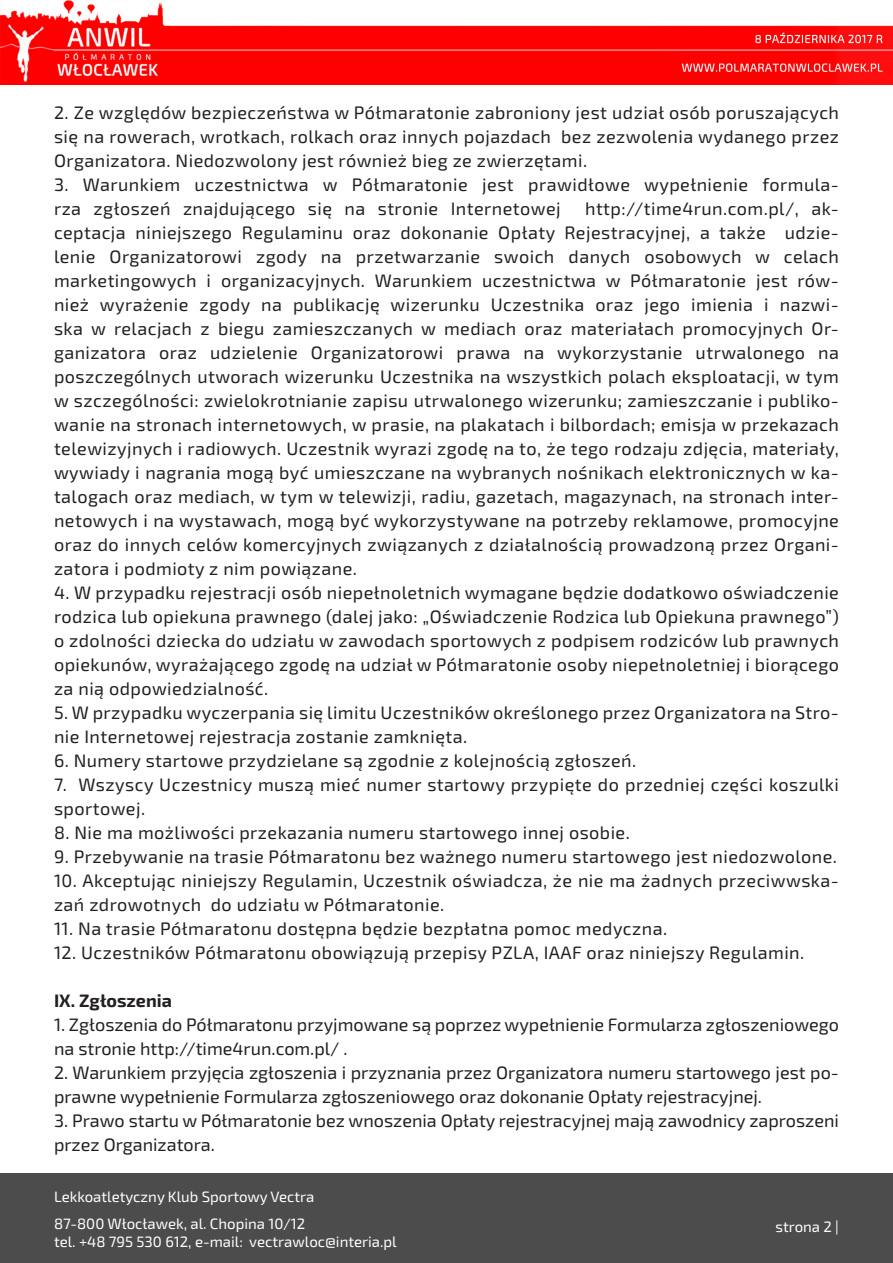
<style>
.page{position:relative;width:893px;height:1263px;background:#fff}
.page>*{position:absolute;margin:0;border:0;box-sizing:border-box;transform-origin:0 0}
.t1{font:18px/24px "Exo 2.0";letter-spacing:.025em;color:#231f20}
.t2{font:18px/24px "Exo 2.0";color:#231f20}
.t3{font:700 18px "Exo 2.0";color:#231f20}
.t4{font:15px "Exo 2.0";color:#fff}
</style>
<div class="page">
<div style="left:0;top:1174px;width:893px;height:89px;background:#4c4c4c"></div>
<img style="left:0;top:0;width:893px;height:85px">
<p class="t1" style="left:54px;top:101px;width:786px;text-align:justify">2. Ze względów bezpieczeństwa w Półmaratonie zabroniony jest udział osób poruszających się na rowerach, wrotkach, rolkach oraz innych pojazdach bez zezwolenia wydanego przez Organizatora. Niedozwolony jest również bieg ze zwierzętami.</p>
<p class="t1" style="left:54px;top:173px;width:786px">3. Warunkiem uczestnictwa w Półmaratonie jest prawidłowe wypełnienie formula&shy;rza zgłoszeń znajdującego się na stronie Internetowej</p>
<p class="t1" style="left:54px;top:197px;width:786px;text-align:justify;text-indent:531px">http://time4run.com.pl/, ak&shy;ceptacja niniejszego Regulaminu oraz dokonanie Opłaty Rejestracyjnej, a także udzie&shy;lenie Organizatorowi zgody na przetwarzanie swoich danych osobowych w celach marketingowych i organizacyjnych. Warunkiem uczestnictwa w Półmaratonie jest rów&shy;nież wyrażenie zgody na publikację wizerunku Uczestnika oraz jego imienia i nazwi&shy;ska w relacjach z biegu zamieszczanych w mediach oraz materiałach promocyjnych Or&shy;ganizatora oraz udzielenie Organizatorowi prawa na wykorzystanie utrwalonego na poszczególnych utworach wizerunku Uczestnika na wszystkich polach eksploatacji, w tym w szczególności: zwielokrotnianie zapisu utrwalonego wizerunku; zamieszczanie i publiko&shy;wanie na stronach internetowych, w prasie, na plakatach i bilbordach; emisja w przekazach telewizyjnych i radiowych. Uczestnik wyrazi zgodę na to, że tego rodzaju zdjęcia, materiały, wywiady i nagrania mogą być umieszczane na wybranych nośnikach elektronicznych w ka&shy;talogach oraz mediach, w tym w telewizji, radiu, gazetach, magazynach, na stronach inter&shy;netowych i na wystawach, mogą być wykorzystywane na potrzeby reklamowe, promocyjne oraz do innych celów komercyjnych związanych z działalnością prowadzoną przez Organi&shy;zatora i podmioty z nim powiązane.</p>
<p class="t1" style="left:54px;top:581px;width:786px;text-align:justify">4. W przypadku rejestracji osób niepełnoletnich wymagane będzie dodatkowo oświadczenie rodzica lub opiekuna prawnego (dalej jako: „Oświadczenie Rodzica lub Opiekuna prawnego”) o zdolności dziecka do udziału w zawodach sportowych z podpisem rodziców lub prawnych opiekunów, wyrażającego zgodę na udział w Półmaratonie osoby niepełnoletniej i biorącego za nią odpowiedzialność.</p>
<p class="t1" style="left:54px;top:701px;width:786px">5. W przypadku wyczerpania się limitu Uczestników określonego przez Organizatora na Stro&shy;nie Internetowej rejestracja zostanie zamknięta.</p>
<p class="t1" style="left:54px;top:749px;width:584px">6. Numery startowe przydzielane są zgodnie z kolejnością zgłoszeń.</p>
<p class="t1" style="left:54px;top:773px;width:786px">7. Wszyscy Uczestnicy muszą mieć numer startowy przypięte do przedniej części koszulki sportowej.</p>
<p class="t1" style="left:54px;top:821px;width:577px">8. Nie ma możliwości przekazania numeru startowego innej osobie.</p>
<p class="t1" style="left:54px;top:845px;width:784px">9. Przebywanie na trasie Półmaratonu bez ważnego numeru startowego jest niedozwolone.</p>
<p class="t1" style="left:54px;top:869px;width:786px">10. Akceptując niniejszy Regulamin, Uczestnik oświadcza, że nie ma żadnych przeciwwska&shy;zań zdrowotnych do udziału w Półmaratonie.</p>
<p class="t1" style="left:54px;top:917px;width:615px">11. Na trasie Półmaratonu dostępna będzie bezpłatna pomoc medyczna.</p>
<p class="t1" style="left:54px;top:941px;width:752px">12. Uczestników Półmaratonu obowiązują przepisy PZLA, IAAF oraz niniejszy Regulamin.</p>
<p class="t3" style="left:54px;top:990px;width:119px">IX. Zgłoszenia</p>
<p class="t2" style="left:54px;top:1013px;width:786px">1. Zgłoszenia do Półmaratonu przyjmowane są poprzez wypełnienie Formularza zgłoszeniowego na stronie http://time4run.com.pl/ .</p>
<p class="t2" style="left:54px;top:1061px;width:786px">2. Warunkiem przyjęcia zgłoszenia i przyznania przez Organizatora numeru startowego jest po&shy;prawne wypełnienie Formularza zgłoszeniowego oraz dokonanie Opłaty rejestracyjnej.</p>
<p class="t2" style="left:54px;top:1109px;width:786px">3. Prawo startu w Półmaratonie bez wnoszenia Opłaty rejestracyjnej mają zawodnicy zaproszeni przez Organizatora.</p>
<p class="t4" style="left:54px;top:1188px;width:262px">Lekkoatletyczny Klub Sportowy Vectra</p>
<p class="t4" style="left:54px;top:1215px;width:253px">87-800 Włocławek, al. Chopina 10/12</p>
<p class="t4" style="left:54px;top:1233px;width:344px">tel. +48 795 530 612, e-mail: vectrawloc@interia.pl</p>
<p class="t4" style="left:775px;top:1218px;width:65px">strona 2 |</p>
</div>
